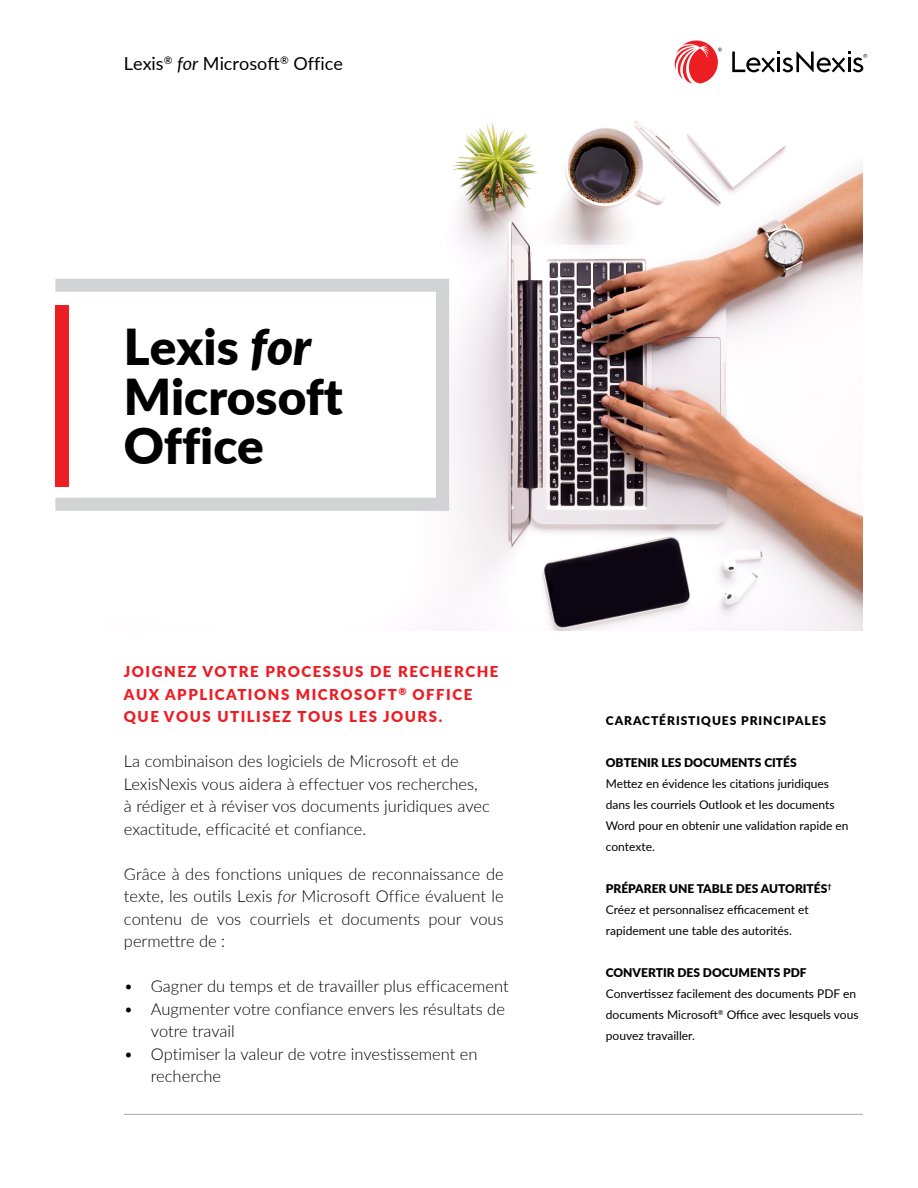
<style>
.page{position:relative;width:918px;height:1188px;background:#fff}
.page>*{position:absolute;margin:0;border:0;box-sizing:border-box;transform-origin:0 0}
.t1{font:900 49.5px/49.5px "Lato";color:#000}
.t2{font:18px "Lato";color:#000}
.t3{font:300 16.5px/22.5px "Lato";color:#000}
.t4{font:900 15px/22.5px "Lato";letter-spacing:.1em;color:#ed1d24}
.t5{font:12px/21px "Lato";color:#000}
.t6{font:900 12px "Lato";color:#000}
.t7{font:900 12px "Lato";letter-spacing:.08em;color:#000}
.s1{font-style:italic}
.s2{font-weight:900}
</style>
<div class="page">
<svg style="left:732px;top:52px;width:135px;height:20px"></svg>
<svg style="left:674px;top:40px;width:48px;height:44px"></svg>
<hr style="left:124px;top:1114px;width:739px;height:1px;background:#a7a9ac">
<img style="left:106px;top:121px;width:757px;height:510px">
<svg style="left:55px;top:279px;width:394px;height:232px"></svg>
<p class="t2" style="left:124px;top:50px;width:220px">Lexis<sup>®</sup> <span class="s1">for</span> Microsoft<sup>®</sup> Office</p>
<h1 class="t1" style="left:124px;top:320px;width:220px">Lexis <span class="s1">for<br></span>Microsoft<br>Office</h1>
<p class="t4" style="left:124px;top:660px;width:376px">JOIGNEZ VOTRE PROCESSUS DE RECHERCHE<br>AUX APPLICATIONS MICROSOFT<sup>®</sup> OFFICE<br>QUE VOUS UTILISEZ TOUS LES JOURS.</p>
<p class="t3" style="left:124px;top:750px;width:367px">La combinaison des logiciels de Microsoft et de LexisNexis vous aidera à effectuer vos recherches,<br>à rédiger et à réviser vos documents juridiques avec exactitude, efficacité et confiance.</p>
<p class="t3" style="left:124px;top:862px;width:381px;text-align:justify">Grâce à des fonctions uniques de reconnaissance de texte, les outils Lexis <span class="s1">for</span> Microsoft Office évaluent le contenu de vos courriels et documents pour vous permettre de :</p>
<p class="t3" style="left:124px;top:975px;width:386px">• Gagner du temps et de travailler plus efficacement</p>
<p class="t3" style="left:151px;top:997px;width:356px;text-indent:-27px">• Augmenter votre confiance envers les résultats de votre travail</p>
<p class="t3" style="left:151px;top:1042px;width:328px;text-indent:-27px">• Optimiser la valeur de votre investissement en recherche</p>
<p class="t7" style="left:606px;top:712px;width:222px">CARACTÉRISTIQUES PRINCIPALES</p>
<p class="t6" style="left:606px;top:754px;width:192px">OBTENIR LES DOCUMENTS CITÉS</p>
<p class="t5" style="left:606px;top:773px;width:244px">Mettez en évidence les citations juridiques dans les courriels Outlook et les documents Word pour en obtenir une validation rapide en contexte.</p>
<p class="t5" style="left:606px;top:878px;width:227px"><span class="s2">PRÉPARER UNE TABLE DES AUTORITÉS</span><sup>†<br></sup>Créez et personnalisez efficacement et rapidement une table des autorités.</p>
<p class="t6" style="left:606px;top:964px;width:202px">CONVERTIR DES DOCUMENTS PDF</p>
<p class="t5" style="left:606px;top:983px;width:254px">Convertissez facilement des documents PDF en documents Microsoft<sup>®</sup> Office avec lesquels vous pouvez travailler.</p>
</div>
